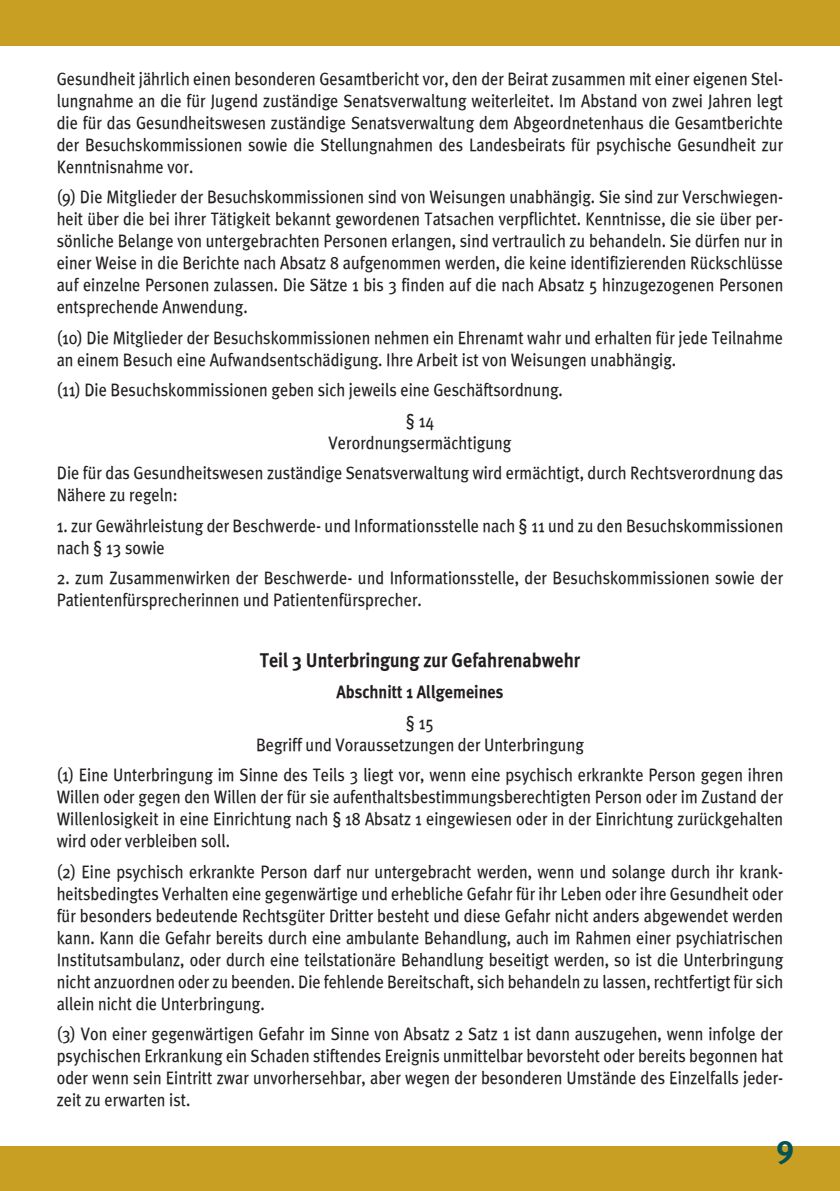
<style>
.page{position:relative;width:840px;height:1191px;background:#fff}
.page>*{position:absolute;margin:0;border:0;box-sizing:border-box;transform-origin:0 0}
.t1{font:700 32px "Meta Plus";color:#015355}
.t2{font:700 20px "Meta Plus";color:#231f20;scale:.9 1}
.t3{font:18px/22px "Meta Plus";color:#231f20;text-align:justify;scale:.9 1}
.t4{font:700 18px "Meta Plus";color:#231f20;scale:.9 1}
</style>
<div class="page">
<div style="left:0;top:1146px;width:839px;height:45px;background:#c89f22"></div>
<div style="left:0;top:0;width:839px;height:46px;background:#c89f22"></div>
<p class="t3" style="left:57px;top:67px;width:808px">Gesundheit jährlich einen besonderen Gesamtbericht vor, den der Beirat zusammen mit einer eigenen Stel&shy;lungnahme an die für Jugend zuständige Senatsverwaltung weiterleitet. Im Abstand von zwei Jahren legt die für das Gesundheitswesen zuständige Senatsverwaltung dem Abgeordnetenhaus die Gesamtberichte der Besuchskommissionen sowie die Stellungnahmen des Landesbeirats für psychische Gesundheit zur Kenntnisnahme vor.</p>
<p class="t3" style="left:57px;top:186px;width:808px">(9) Die Mitglieder der Besuchskommissionen sind von Weisungen unabhängig. Sie sind zur Verschwiegen&shy;heit über die bei ihrer Tätigkeit bekannt gewordenen Tatsachen verpflichtet. Kenntnisse, die sie über per&shy;sönliche Belange von untergebrachten Personen erlangen, sind vertraulich zu behandeln. Sie dürfen nur in einer Weise in die Berichte nach Absatz 8 aufgenommen werden, die keine identifizierenden Rückschlüsse auf einzelne Personen zulassen. Die Sätze 1 bis 3 finden auf die nach Absatz 5 hinzugezogenen Personen entsprechende Anwendung.</p>
<p class="t3" style="left:57px;top:326px;width:808px">(10) Die Mitglieder der Besuchskommissionen nehmen ein Ehrenamt wahr und erhalten für jede Teilnahme an einem Besuch eine Aufwandsentschädigung. Ihre Arbeit ist von Weisungen unabhängig.</p>
<p class="t3" style="left:405px;top:374px;width:176px;line-height:30.6px;text-indent:-349px">(11) Die Besuchskommissionen geben sich jeweils eine Geschäftsordnung. § 14</p>
<p class="t3" style="left:57px;top:427px;width:808px;line-height:30.6px;text-align:center">Verordnungsermächtigung<br>Die für das Gesundheitswesen zuständige Senatsverwaltung wird ermächtigt, durch Rechtsverordnung das</p>
<p class="t3" style="left:57px;top:484px;width:136px">Nähere zu regeln:</p>
<p class="t3" style="left:57px;top:514px;width:808px">1. zur Gewährleistung der Beschwerde- und Informationsstelle nach § 11 und zu den Besuchskommissionen nach § 13 sowie</p>
<p class="t3" style="left:57px;top:567px;width:808px">2. zum Zusammenwirken der Beschwerde- und Informationsstelle, der Besuchskommissionen sowie der<br>Patientenfürsprecherinnen und Patientenfürsprecher.</p>
<p class="t2" style="left:259px;top:649px;width:357px">Teil 3 Unterbringung zur Gefahrenabwehr</p>
<p class="t4" style="left:336px;top:681px;width:187px">Abschnitt 1 Allgemeines</p>
<p class="t3" style="left:256px;top:711px;width:365px;text-align:center">§ 15<br>Begriff und Voraussetzungen der Unterbringung</p>
<p class="t3" style="left:57px;top:763px;width:808px">(1) Eine Unterbringung im Sinne des Teils 3 liegt vor, wenn eine psychisch erkrankte Person gegen ihren Willen oder gegen den Willen der für sie aufenthaltsbestimmungsberechtigten Person oder im Zustand der Willenlosigkeit in eine Einrichtung nach § 18 Absatz 1 eingewiesen oder in der Einrichtung zurückgehalten wird oder verbleiben soll.</p>
<p class="t3" style="left:57px;top:860px;width:808px">(2) Eine psychisch erkrankte Person darf nur untergebracht werden, wenn und solange durch ihr krank&shy;heitsbedingtes Verhalten eine gegenwärtige und erhebliche Gefahr für ihr Leben oder ihre Gesundheit oder für besonders bedeutende Rechtsgüter Dritter besteht und diese Gefahr nicht anders abgewendet werden kann. Kann die Gefahr bereits durch eine ambulante Behandlung, auch im Rahmen einer psychiatrischen Institutsambulanz, oder durch eine teilstationäre Behandlung beseitigt werden, so ist die Unterbringung nicht anzuordnen oder zu beenden. Die fehlende Bereitschaft, sich behandeln zu lassen, rechtfertigt für sich allein nicht die Unterbringung.</p>
<p class="t3" style="left:57px;top:1022px;width:808px">(3) Von einer gegenwärtigen Gefahr im Sinne von Absatz 2 Satz 1 ist dann auszugehen, wenn infolge der psychischen Erkrankung ein Schaden stiftendes Ereignis unmittelbar bevorsteht oder bereits begonnen hat oder wenn sein Eintritt zwar unvorhersehbar, aber wegen der besonderen Umstände des Einzelfalls jeder&shy;zeit zu erwarten ist.</p>
<h1 class="t1" style="left:776px;top:1128px;width:20px">9</h1>
</div>
